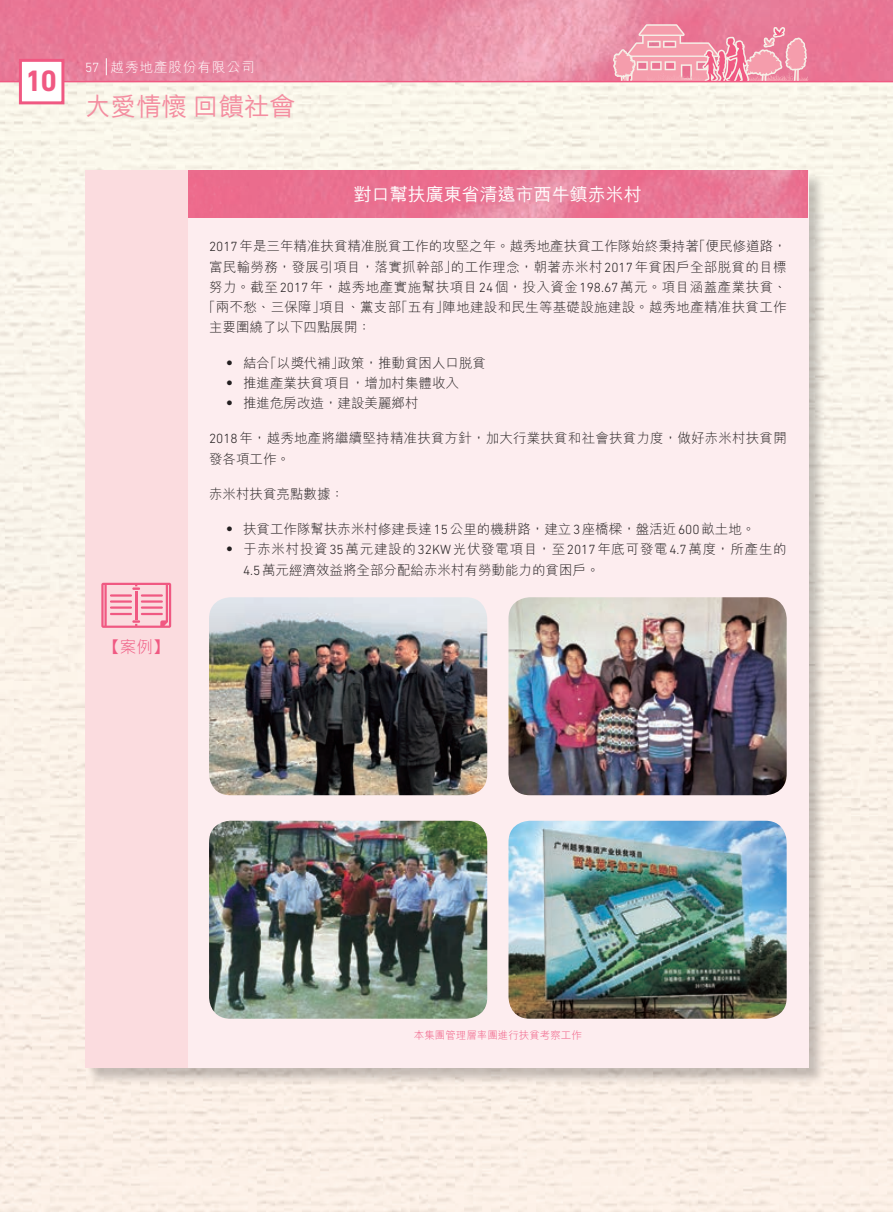
<style>
.page{position:relative;width:893px;height:1212px;background:#fff}
.page>*{position:absolute;margin:0;border:0;box-sizing:border-box;transform-origin:0 0}
.t1{font:700 30px "DIN Next LT Pro";color:#f05982}
.副主標題{font:500 25.5px "M Hei HK";color:#f48da0}
._3__標題{font:500 18px "M Hei HK";color:#fff}
._4__副標題{font:300 16.5px "M Hei HK";color:#f05982}
._1__內文{font:300 13.5px/20.2px "M Hei HK";color:#231f20}
._1__內文-2{font:300 13.5px "M Hei HK";letter-spacing:.035em;color:#231f20}
._1__內文-3{font:300 13.5px "M Hei HK";letter-spacing:.025em;color:#231f20}
._1__內文-4{font:300 13.5px "M Hei HK";letter-spacing:.02em;color:#231f20}
._1__內文-5{font:300 13.5px "M Hei HK";letter-spacing:.075em;color:#fff}
._1__內文-6{font:300 13.5px "DIN Next LT Pro";color:#fff}
._2__附註內文{font:300 10.5px "M Hei HK";color:#f05982}
.s1{font-family:"DIN Next LT Pro"}
</style>
<div class="page">
<img style="left:0;top:82px;width:893px;height:1130px">
<img style="left:0;top:0;width:893px;height:81px">
<svg style="left:613px;top:24px;width:196px;height:57px;background:#ef99ab"></svg>
<hr style="left:0;top:81px;width:893px;height:1px;background:#f05982">
<div style="left:20px;top:60px;width:43px;height:43px;background:#fff"></div>
<div style="left:19px;top:59px;width:45px;height:45px;border:3px solid #f05982"></div>
<svg style="left:106px;top:58px;width:1px;height:17px"></svg>
<div style="left:86px;top:171px;width:739px;height:914px;background:#231f20;opacity:.25"></div>
<div style="left:86px;top:170px;width:722px;height:897px;background:#fdedef"></div>
<img style="left:188px;top:170px;width:620px;height:48px">
<div style="left:86px;top:170px;width:102px;height:897px;background:#fbdcdf"></div>
<svg style="left:101px;top:583px;width:70px;height:45px"></svg>
<img style="left:508px;top:597px;width:279px;height:198px">
<img style="left:508px;top:821px;width:279px;height:198px">
<img style="left:209px;top:597px;width:278px;height:198px">
<img style="left:209px;top:821px;width:278px;height:198px">
<h1 class="t1" style="left:25px;top:64px;width:33px">10</h1>
<p class="_1__內文-6" style="left:85px;top:59px;width:16px">57</p>
<p class="_1__內文-5" style="left:111px;top:60px;width:146px">越秀地產股份有限公司</p>
<p class="副主標題" style="left:85px;top:88px;width:212px">大愛情懷回饋社會</p>
<p class="_3__標題" style="left:354px;top:181px;width:289px">對口幫扶廣東省清遠市西牛鎮赤米村</p>
<p class="_4__副標題" style="left:103px;top:638px;width:67px">【案例】</p>
<p class="_1__內文" style="left:209px;top:236px;width:579px"><span class="s1">2017</span>年是三年精准扶貧精准脫貧工作的攻堅之年。越秀地產扶貧工作隊始終秉持著「便民修道路，</p>
<p class="_1__內文-3" style="left:209px;top:260px;width:579px">富民輸勞務，發展引項目，落實抓幹部」的工作理念，朝著赤米村<span class="s1">2017</span>年貧困戶全部脫貧的目標</p>
<p class="_1__內文-2" style="left:209px;top:280px;width:579px">努力。截至<span class="s1">2017</span>年，越秀地產實施幫扶項目<span class="s1">24</span>個，投入資金<span class="s1">198.67</span>萬元。項目涵蓋產業扶貧、</p>
<p class="_1__內文-4" style="left:202px;top:300px;width:586px">「兩不愁、三保障」項目、黨支部「五有」陣地建設和民生等基礎設施建設。越秀地產精准扶貧工作</p>
<p class="_1__內文" style="left:209px;top:317px;width:163px">主要圍繞了以下四點展開：</p>
<p class="_1__內文" style="left:223px;top:352px;width:265px">• 結合「以獎代補」政策，推動貧困人口脫貧</p>
<p class="_1__內文" style="left:223px;top:372px;width:238px">• 推進產業扶貧項目，增加村集體收入</p>
<p class="_1__內文" style="left:223px;top:393px;width:197px">• 推進危房改造，建設美麗鄉村</p>
<p class="_1__內文" style="left:209px;top:428px;width:579px"><span class="s1">2018</span>年，越秀地產將繼續堅持精准扶貧方針，加大行業扶貧和社會扶貧力度，做好赤米村扶貧開發各項工作。</p>
<p class="_1__內文" style="left:209px;top:483px;width:136px">赤米村扶貧亮點數據：</p>
<p class="_1__內文" style="left:223px;top:519px;width:534px">• 扶貧工作隊幫扶赤米村修建長達<span class="s1">15</span>公里的機耕路，建立<span class="s1">3</span>座橋樑，盤活近<span class="s1">600</span>畝土地。</p>
<p class="_1__內文" style="left:243px;top:539px;width:545px;text-indent:-20px">• 于赤米村投資<span class="s1">35</span>萬元建設的<span class="s1">32KW</span>光伏發電項目，至<span class="s1">2017</span>年底可發電<span class="s1">4.7</span>萬度，所產生的<br><span class="s1">4.5</span>萬元經濟效益將全部分配給赤米村有勞動能力的貧困戶。</p>
<p class="_2__附註內文" style="left:414px;top:1029px;width:169px">本集團管理層率團進行扶貧考察工作</p>
</div>
